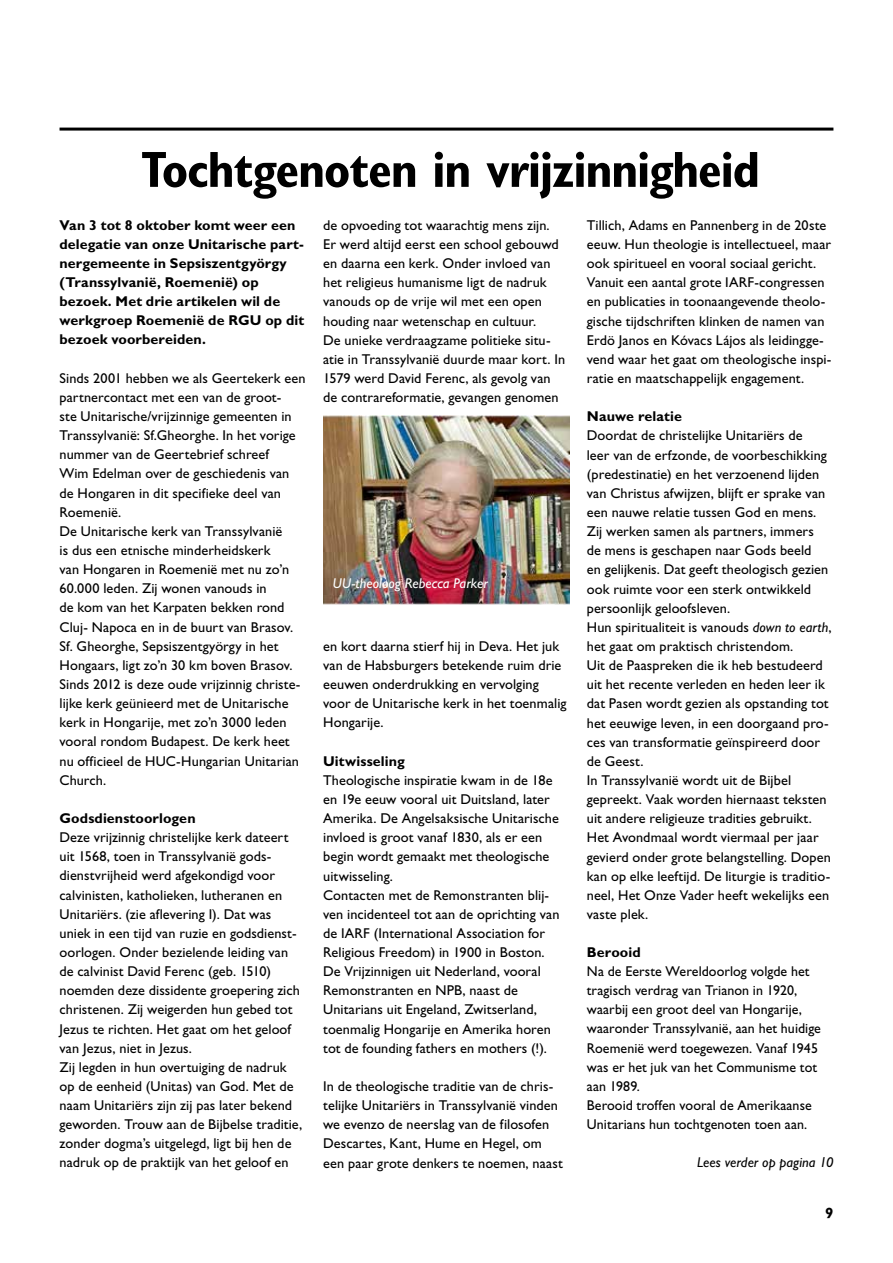
<style>
.page{position:relative;width:893px;height:1263px;background:#fff}
.page>*{position:absolute;margin:0;border:0;box-sizing:border-box;transform-origin:0 0}
.t1{font:700 condensed 51px "Gill Sans Std";letter-spacing:-.025em;color:#000}
.t2{font:700 15px "Gill Sans Std";color:#000}
.t3{font:14.25px/19.2px "Gill Sans Std";letter-spacing:.005em;color:#000}
.t4{font:700 14.25px/19.2px "Gill Sans Std";letter-spacing:.01em;color:#000}
.t5{font:italic 14.25px "Gill Sans Std";letter-spacing:.005em;color:#fff}
.t6{font:italic 14.25px "Gill Sans Std";color:#000}
.s1{font-style:italic}
</style>
<div class="page">
<hr style="left:60px;top:128px;width:773px;height:3px;background:#000">
<img style="left:323px;top:416px;width:247px;height:188px">
<h1 class="t1" style="left:141px;top:139px;width:620px">Tochtgenoten in vrijzinnigheid</h1>
<p class="t4" style="left:60px;top:215px;width:246px">Van 3 tot 8 oktober komt weer een delegatie van onze Unitarische part&shy;nergemeente in Sepsiszentgyörgy (Transsylvanië, Roemenië) op bezoek. Met drie artikelen wil de werkgroep Roemenië de RGU op dit bezoek voorbereiden.</p>
<p class="t3" style="left:60px;top:368px;width:247px">Sinds 2001 hebben we als Geertekerk een partnercontact met een van de groot-<br>ste Unitarische/vrijzinnige gemeenten in Transsylvanië: Sf.Gheorghe. In het vorige nummer van de Geertebrief schreef<br>Wim Edelman over de geschiedenis van de Hongaren in dit specifieke deel van Roemenië.<br>De Unitarische kerk van Transsylvanië<br>is dus een etnische minderheidskerk<br>van Hongaren in Roemenië met nu zo’n 60.000 leden. Zij wonen vanouds in<br>de kom van het Karpaten bekken rond Cluj- Napoca en in de buurt van Brasov.<br>Sf. Gheorghe, Sepsiszentgyörgy in het Hongaars, ligt zo’n 30 km boven Brasov.<br>Sinds 2012 is deze oude vrijzinnig christe&shy;lijke kerk geünieerd met de Unitarische kerk in Hongarije, met zo’n 3000 leden vooral rondom Budapest. De kerk heet nu officieel de HUC-Hungarian Unitarian Church.</p>
<p class="t4" style="left:60px;top:808px;width:138px">Godsdienstoorlogen</p>
<p class="t3" style="left:60px;top:828px;width:244px">Deze vrijzinnig christelijke kerk dateert uit 1568, toen in Transsylvanië gods&shy;dienstvrijheid werd afgekondigd voor calvinisten, katholieken, lutheranen en Unitariërs. (zie aflevering I). Dat was uniek in een tijd van ruzie en godsdienst&shy;oorlogen. Onder bezielende leiding van de calvinist David Ferenc (geb. 1510) noemden deze dissidente groepering zich christenen. Zij weigerden hun gebed tot Jezus te richten. Het gaat om het geloof van Jezus, niet in Jezus.<br>Zij legden in hun overtuiging de nadruk op de eenheid (Unitas) van God. Met de naam Unitariërs zijn zij pas later bekend geworden. Trouw aan de Bijbelse traditie, zonder dogma’s uitgelegd, ligt bij hen de nadruk op de praktijk van het geloof en</p>
<p class="t3" style="left:323px;top:215px;width:244px">de opvoeding tot waarachtig mens zijn.<br>Er werd altijd eerst een school gebouwd en daarna een kerk. Onder invloed van het religieus humanisme ligt de nadruk vanouds op de vrije wil met een open houding naar wetenschap en cultuur.<br>De unieke verdraagzame politieke situ&shy;atie in Transsylvanië duurde maar kort. In 1579 werd David Ferenc, als gevolg van de contrareformatie, gevangen genomen</p>
<p class="t5" style="left:333px;top:575px;width:157px">UU-theoloog Rebecca Parker</p>
<p class="t3" style="left:323px;top:636px;width:245px">en kort daarna stierf hij in Deva. Het juk van de Habsburgers betekende ruim drie eeuwen onderdrukking en vervolging voor de Unitarische kerk in het toenmalig Hongarije.</p>
<p class="t4" style="left:323px;top:751px;width:83px">Uitwisseling</p>
<p class="t3" style="left:323px;top:770px;width:238px">Theologische inspiratie kwam in de 18e en 19e eeuw vooral uit Duitsland, later Amerika. De Angelsaksische Unitarische invloed is groot vanaf 1830, als er een begin wordt gemaakt met theologische uitwisseling.<br>Contacten met de Remonstranten blij&shy;ven incidenteel tot aan de oprichting van de IARF (International Association for Religious Freedom) in 1900 in Boston.<br>De Vrijzinnigen uit Nederland, vooral Remonstranten en NPB, naast de Unitarians uit Engeland, Zwitserland, toenmalig Hongarije en Amerika horen tot de founding fathers en mothers (!).</p>
<p class="t3" style="left:323px;top:1077px;width:241px">In de theologische traditie van de chris&shy;telijke Unitariërs in Transsylvanië vinden we evenzo de neerslag van de filosofen Descartes, Kant, Hume en Hegel, om een paar grote denkers te noemen, naast</p>
<p class="t3" style="left:587px;top:216px;width:246px">Tillich, Adams en Pannenberg in de 20ste eeuw. Hun theologie is intellectueel, maar ook spiritueel en vooral sociaal gericht.<br>Vanuit een aantal grote IARF-congressen en publicaties in toonaangevende theolo&shy;gische tijdschriften klinken de namen van Erdö Janos en Kóvacs Lájos als leidingge&shy;vend waar het gaat om theologische inspi&shy;ratie en maatschappelijk engagement.</p>
<p class="t4" style="left:587px;top:407px;width:97px">Nauwe relatie</p>
<p class="t3" style="left:587px;top:426px;width:246px">Doordat de christelijke Unitariërs de<br>leer van de erfzonde, de voorbeschikking (predestinatie) en het verzoenend lijden van Christus afwijzen, blijft er sprake van een nauwe relatie tussen God en mens.<br>Zij werken samen als partners, immers de mens is geschapen naar Gods beeld<br>en gelijkenis. Dat geeft theologisch gezien ook ruimte voor een sterk ontwikkeld persoonlijk geloofsleven.<br>Hun spiritualiteit is vanouds <span class="s1">down to earth</span>, het gaat om praktisch christendom.<br>Uit de Paaspreken die ik heb bestudeerd uit het recente verleden en heden leer ik dat Pasen wordt gezien als opstanding tot het eeuwige leven, in een doorgaand pro&shy;ces van transformatie geïnspireerd door de Geest.<br>In Transsylvanië wordt uit de Bijbel gepreekt. Vaak worden hiernaast teksten uit andere religieuze tradities gebruikt.<br>Het Avondmaal wordt viermaal per jaar gevierd onder grote belangstelling. Dopen kan op elke leeftijd. De liturgie is traditio&shy;neel, Het Onze Vader heeft wekelijks een vaste plek.</p>
<p class="t4" style="left:587px;top:943px;width:55px">Berooid</p>
<p class="t3" style="left:587px;top:962px;width:236px">Na de Eerste Wereldoorlog volgde het tragisch verdrag van Trianon in 1920, waarbij een groot deel van Hongarije, waaronder Transsylvanië, aan het huidige Roemenië werd toegewezen. Vanaf 1945 was er het juk van het Communisme tot aan 1989.<br>Berooid troffen vooral de Amerikaanse Unitarians hun tochtgenoten toen aan.</p>
<p class="t6" style="left:697px;top:1154px;width:138px">Lees verder op pagina 10</p>
<p class="t2" style="left:825px;top:1204px;width:10px">9</p>
</div>
